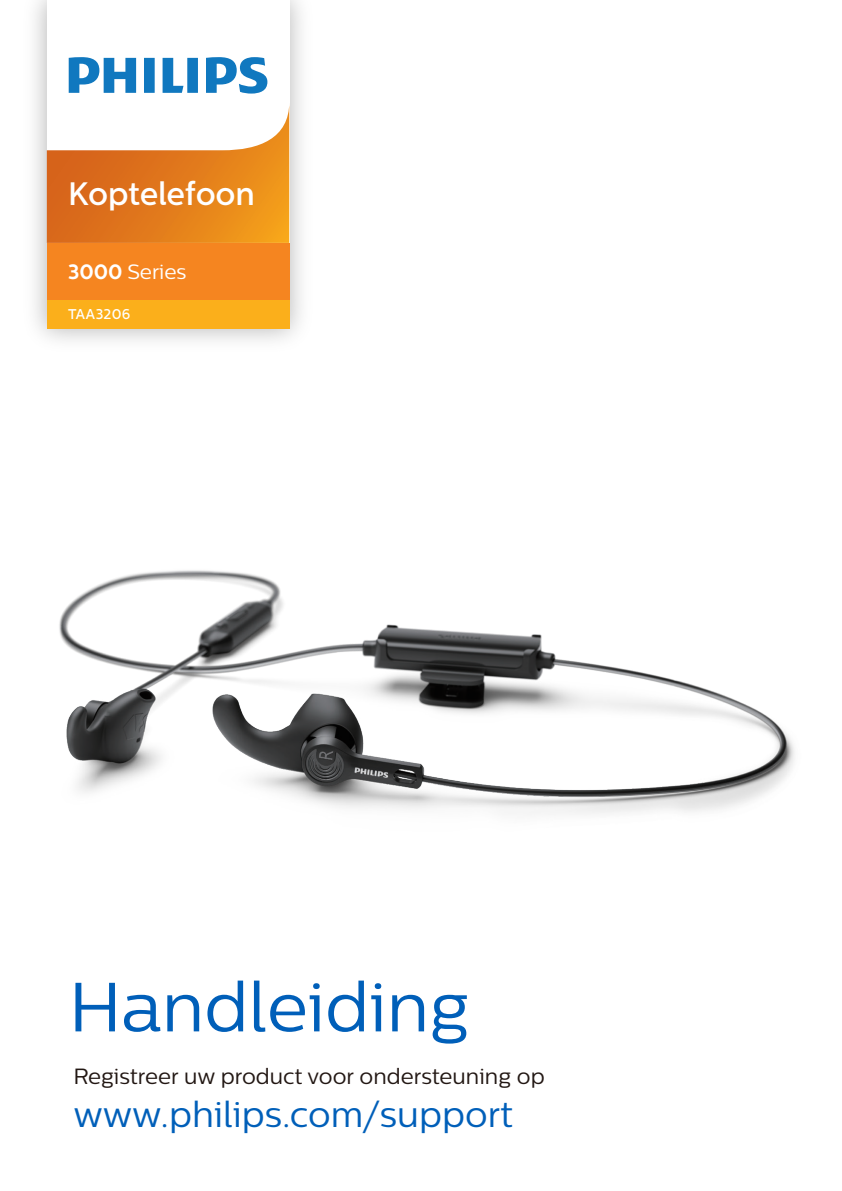
<style>
.page{position:relative;width:842px;height:1191px;background:#fff}
.page>*{position:absolute;margin:0;border:0;box-sizing:border-box;transform-origin:0 0}
.t1{font:69.4px "Centrale Sans";color:#005fb9}
.t2{font:36px "Centrale Sans";color:#005fb9}
.t3{font:500 32.4px "Centrale Sans";letter-spacing:-.01em;color:#fff}
.t4{font:22px "Centrale Sans";color:#221713}
.t5{font:20.6px "Centrale Sans";letter-spacing:-.005em;color:#fff}
.t6{font:500 14.2px "Centrale Sans";letter-spacing:.015em;color:#fff}
.s1{font-weight:700}
</style>
<div class="page">
<img style="left:59px;top:570px;width:736px;height:244px">
<img style="left:34px;top:0;width:268px;height:341px">
<div style="left:47px;top:0;width:242px;height:329px;background:#fff"></div>
<svg style="left:47px;top:108px;width:242px;height:135px"></svg>
<svg style="left:69px;top:57px;width:198px;height:37px"></svg>
<div style="left:47px;top:243px;width:242px;height:57px;background:#f58520"></div>
<div style="left:47px;top:300px;width:242px;height:29px;background:#fbaf1b"></div>
<h3 class="t3" style="left:68px;top:175px;width:188px">Koptelefoon</h3>
<p class="t5" style="left:68px;top:260px;width:120px"><span class="s1">3000</span> Series</p>
<p class="t6" style="left:68px;top:306px;width:64px">TAA3206</p>
<h1 class="t1" style="left:69px;top:967px;width:402px">Handleiding</h1>
<p class="t4" style="left:73px;top:1063px;width:473px">Registreer uw product voor ondersteuning op</p>
<h2 class="t2" style="left:73px;top:1093px;width:441px">www.philips.com/support</h2>
</div>
